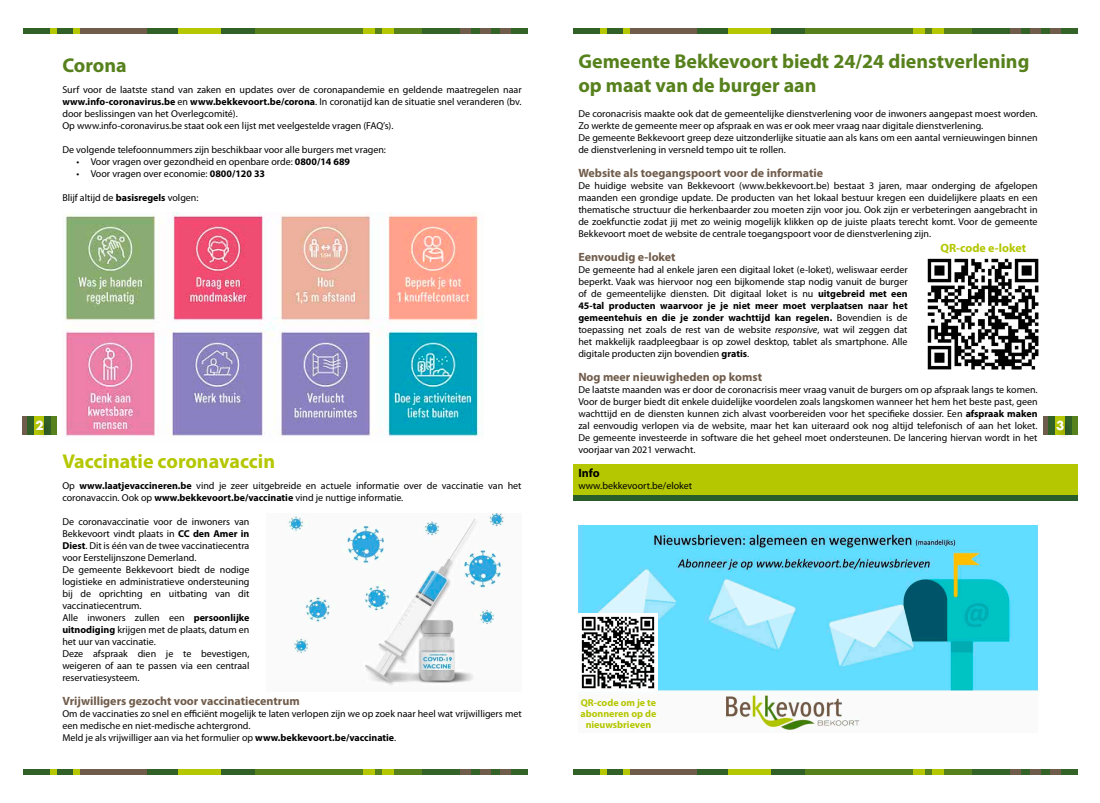
<style>
.page{position:relative;width:1100px;height:803px;background:#fff}
.page>*{position:absolute;margin:0;border:0;box-sizing:border-box;transform-origin:0 0}
.t1{font:700 20px/24px "Myriad Pro";color:#57811d}
.t2{font:700 20px "Myriad Pro";color:#b4c700}
.t3{font:700 12px "Myriad Pro";color:#705c4b}
.t4{font:700 12px "Myriad Pro";color:#b4c700}
.t5{font:700 12px "Myriad Pro";color:#000}
.t6{font:700 12px "Futura Std";color:#fff}
.t7{font:10px/12px "Myriad Pro";color:#000}
.t8{font:700 10px/11px "Myriad Pro";color:#b4c700;text-align:center}
.s1{font-weight:700}
.s2{font-style:italic}
</style>
<div class="page">
<div style="left:573px;top:464px;width:504px;height:31px;background:#b4c700"></div>
<div style="left:573px;top:495px;width:504px;height:6px;background:#295e2a"></div>
<img style="left:65px;top:213px;width:419px;height:224px">
<img style="left:287px;top:513px;width:217px;height:173px">
<img style="left:927px;top:258px;width:112px;height:112px">
<img style="left:578px;top:525px;width:459px;height:207px">
<img style="left:578px;top:613px;width:79px;height:78px">
<div style="left:23px;top:416px;width:29px;height:18px;background:#326128"></div>
<div style="left:34px;top:416px;width:10px;height:18px;background:#b4c700"></div>
<hr style="left:23px;top:416px;width:4px;height:18px;background:#705c4b">
<div style="left:51px;top:416px;width:6px;height:18px;background:#57811d"></div>
<div style="left:34px;top:419px;width:19px;height:21px;background:#000;opacity:.3"></div>
<div style="left:1043px;top:416px;width:29px;height:18px;background:#326128"></div>
<div style="left:1055px;top:416px;width:9px;height:18px;background:#b4c700"></div>
<div style="left:1043px;top:416px;width:5px;height:18px;background:#705c4b"></div>
<div style="left:1072px;top:416px;width:5px;height:18px;background:#57811d"></div>
<div style="left:1055px;top:419px;width:19px;height:21px;background:#000;opacity:.3"></div>
<div style="left:23px;top:28px;width:234px;height:6px;background:#326128"></div>
<div style="left:421px;top:28px;width:106px;height:6px;background:#346328"></div>
<div style="left:179px;top:28px;width:42px;height:6px;background:#b4c700"></div>
<div style="left:80px;top:28px;width:66px;height:6px;background:#705c4b"></div>
<div style="left:256px;top:28px;width:166px;height:6px;background:#57811d"></div>
<div style="left:460px;top:28px;width:10px;height:6px;background:#705c4b"></div>
<div style="left:480px;top:28px;width:11px;height:6px;background:#705c4b"></div>
<div style="left:501px;top:28px;width:10px;height:6px;background:#705c4b"></div>
<svg style="left:74px;top:28px;width:6px;height:6px"></svg>
<div style="left:50px;top:28px;width:7px;height:6px;background:#b4c700"></div>
<div style="left:363px;top:28px;width:12px;height:6px;background:#b4c700"></div>
<div style="left:382px;top:28px;width:12px;height:6px;background:#b4c700"></div>
<div style="left:23px;top:768px;width:234px;height:6px;background:#326128"></div>
<div style="left:421px;top:768px;width:106px;height:6px;background:#346328"></div>
<div style="left:179px;top:768px;width:42px;height:6px;background:#b4c700"></div>
<div style="left:80px;top:768px;width:66px;height:6px;background:#705c4b"></div>
<div style="left:256px;top:768px;width:166px;height:6px;background:#57811d"></div>
<div style="left:460px;top:768px;width:10px;height:6px;background:#705c4b"></div>
<div style="left:480px;top:768px;width:11px;height:6px;background:#705c4b"></div>
<div style="left:501px;top:768px;width:10px;height:6px;background:#705c4b"></div>
<svg style="left:74px;top:768px;width:6px;height:6px"></svg>
<div style="left:50px;top:768px;width:7px;height:6px;background:#b4c700"></div>
<div style="left:363px;top:768px;width:12px;height:6px;background:#b4c700"></div>
<div style="left:382px;top:768px;width:12px;height:6px;background:#b4c700"></div>
<div style="left:573px;top:28px;width:234px;height:6px;background:#326128"></div>
<div style="left:971px;top:28px;width:106px;height:6px;background:#346328"></div>
<div style="left:729px;top:28px;width:42px;height:6px;background:#b4c700"></div>
<div style="left:630px;top:28px;width:66px;height:6px;background:#705c4b"></div>
<div style="left:806px;top:28px;width:166px;height:6px;background:#57811d"></div>
<div style="left:1010px;top:28px;width:10px;height:6px;background:#705c4b"></div>
<div style="left:1030px;top:28px;width:10px;height:6px;background:#705c4b"></div>
<div style="left:1051px;top:28px;width:10px;height:6px;background:#705c4b"></div>
<div style="left:623px;top:28px;width:7px;height:6px;background:#b4c700"></div>
<div style="left:600px;top:28px;width:7px;height:6px;background:#b4c700"></div>
<div style="left:913px;top:28px;width:12px;height:6px;background:#b4c700"></div>
<div style="left:932px;top:28px;width:12px;height:6px;background:#b4c700"></div>
<div style="left:573px;top:768px;width:234px;height:6px;background:#326128"></div>
<div style="left:971px;top:768px;width:106px;height:6px;background:#346328"></div>
<div style="left:729px;top:768px;width:42px;height:6px;background:#b4c700"></div>
<div style="left:630px;top:768px;width:66px;height:6px;background:#705c4b"></div>
<div style="left:806px;top:768px;width:166px;height:6px;background:#57811d"></div>
<div style="left:1010px;top:768px;width:10px;height:6px;background:#705c4b"></div>
<div style="left:1030px;top:768px;width:10px;height:6px;background:#705c4b"></div>
<div style="left:1051px;top:768px;width:10px;height:6px;background:#705c4b"></div>
<div style="left:623px;top:768px;width:7px;height:6px;background:#b4c700"></div>
<div style="left:600px;top:768px;width:7px;height:6px;background:#b4c700"></div>
<div style="left:913px;top:768px;width:12px;height:6px;background:#b4c700"></div>
<div style="left:932px;top:768px;width:12px;height:6px;background:#b4c700"></div>
<h1 class="t1" style="left:578px;top:50px;width:452px">Gemeente Bekkevoort biedt 24/24 dienstverlening op maat van de burger aan</h1>
<p class="t7" style="left:578px;top:108px;width:461px">De coronacrisis maakte ook dat de gemeentelijke dienstverlening voor de inwoners aangepast moest worden.<br>Zo werkte de gemeente meer op afspraak en was er ook meer vraag naar digitale dienstverlening.<br>De gemeente Bekkevoort greep deze uitzonderlijke situatie aan als kans om een aantal vernieuwingen binnen de dienstverlening in versneld tempo uit te rollen.</p>
<p class="t3" style="left:578px;top:166px;width:246px">Website als toegangspoort voor de informatie</p>
<p class="t7" style="left:578px;top:180px;width:461px;text-align:justify">De huidige website van Bekkevoort (www.bekkevoort.be) bestaat 3 jaren, maar onderging de afgelopen maanden een grondige update. De producten van het lokaal bestuur kregen een duidelijkere plaats en een thematische structuur die herkenbaarder zou moeten zijn voor jou. Ook zijn er verbeteringen aangebracht in de zoekfunctie zodat jij met zo weinig mogelijk klikken op de juiste plaats terecht komt. Voor de gemeente Bekkevoort moet de website de centrale toegangspoort voor de dienstverlening zijn.</p>
<p class="t3" style="left:578px;top:250px;width:99px">Eenvoudig e-loket</p>
<p class="t7" style="left:578px;top:264px;width:331px;text-align:justify">De gemeente had al enkele jaren een digitaal loket (e-loket), weliswaar eerder beperkt. Vaak was hiervoor nog een bijkomende stap nodig vanuit de burger of de gemeentelijke diensten. Dit digitaal loket is nu <span class="s1">uitgebreid met een 45-tal producten waarvoor je je niet meer moet verplaatsen naar het gemeentehuis en die je zonder wachttijd kan regelen.</span> Bovendien is de toepassing net zoals de rest van de website <span class="s2">responsive</span>, wat wil zeggen dat het makkelijk raadpleegbaar is op zowel desktop, tablet als smartphone. Alle digitale producten zijn bovendien <span class="s1">gratis</span>.</p>
<p class="t3" style="left:578px;top:370px;width:185px">Nog meer nieuwigheden op komst</p>
<p class="t7" style="left:578px;top:384px;width:461px;text-align:justify">De laatste maanden was er door de coronacrisis meer vraag vanuit de burgers om op afspraak langs te komen.<br>Voor de burger biedt dit enkele duidelijke voordelen zoals langskomen wanneer het hem het beste past, geen wachttijd en de diensten kunnen zich alvast voorbereiden voor het specifieke dossier. Een <span class="s1">afspraak maken </span>zal eenvoudig verlopen via de website, maar het kan uiteraard ook nog altijd telefonisch of aan het loket.<br>De gemeente investeerde in software die het geheel moet ondersteunen. De lancering hiervan wordt in het voorjaar van 2021 verwacht.</p>
<p class="t5" style="left:578px;top:466px;width:23px">Info</p>
<p class="t7" style="left:578px;top:480px;width:115px">www.bekkevoort.be/eloket</p>
<h1 class="t1" style="left:62px;top:53px;width:66px">Corona</h1>
<p class="t7" style="left:62px;top:84px;width:461px">Surf voor de laatste stand van zaken en updates over de coronapandemie en geldende maatregelen naar <span class="s1">www.info-coronavirus.be</span> en <span class="s1">www.bekkevoort.be/corona</span>. In coronatijd kan de situatie snel veranderen (bv. door beslissingen van het Overlegcomité).<br>Op www.info-coronavirus.be staat ook een lijst met veelgestelde vragen (FAQ’s).</p>
<p class="t7" style="left:62px;top:144px;width:325px">De volgende telefoonnummers zijn beschikbaar voor alle burgers met vragen:</p>
<p class="t7" style="left:77px;top:156px;width:275px">• Voor vragen over gezondheid en openbare orde: <span class="s1">0800/14 689</span></p>
<p class="t7" style="left:77px;top:168px;width:190px">• Voor vragen over economie: <span class="s1">0800/120 33</span></p>
<p class="t7" style="left:62px;top:192px;width:138px">Blijf altijd de <span class="s1">basisregels</span> volgen:</p>
<p class="t4" style="left:940px;top:241px;width:87px">QR-code e-loket</p>
<p class="t6" style="left:36px;top:417px;width:10px">2</p>
<p class="t6" style="left:1056px;top:417px;width:10px">3</p>
<h1 class="t2" style="left:62px;top:450px;width:214px">Vaccinatie coronavaccin</h1>
<p class="t7" style="left:62px;top:480px;width:461px">Op <span class="s1">www.laatjevaccineren.be</span> vind je zeer uitgebreide en actuele informatie over de vaccinatie van het coronavaccin. Ook op <span class="s1">www.bekkevoort.be/vaccinatie</span> vind je nuttige informatie.</p>
<p class="t7" style="left:62px;top:516px;width:189px">De coronavaccinatie voor de inwoners van Bekkevoort vindt plaats in <span class="s1">CC den Amer in Diest</span>. Dit is één van de twee vaccinatiecentra voor Eerstelijnszone Demerland.<br>De gemeente Bekkevoort biedt de nodige logistieke en administratieve ondersteuning bij de oprichting en uitbating van dit vaccinatiecentrum.<br>Alle inwoners zullen een <span class="s1">persoonlijke uitnodiging</span> krijgen met de plaats, datum en het uur van vaccinatie.<br>Deze afspraak dien je te bevestigen, weigeren of aan te passen via een centraal reservatiesysteem.</p>
<p class="t3" style="left:62px;top:694px;width:239px">Vrijwilligers gezocht voor vaccinatiecentrum</p>
<p class="t7" style="left:62px;top:708px;width:461px">Om de vaccinaties zo snel en efficiënt mogelijk te laten verlopen zijn we op zoek naar heel wat vrijwilligers met een medische en niet-medische achtergrond.<br>Meld je als vrijwilliger aan via het formulier op <span class="s1">www.bekkevoort.be/vaccinatie</span>.</p>
<p class="t8" style="left:580px;top:697px;width:77px">QR-code om je te abonneren op de nieuwsbrieven</p>
</div>
